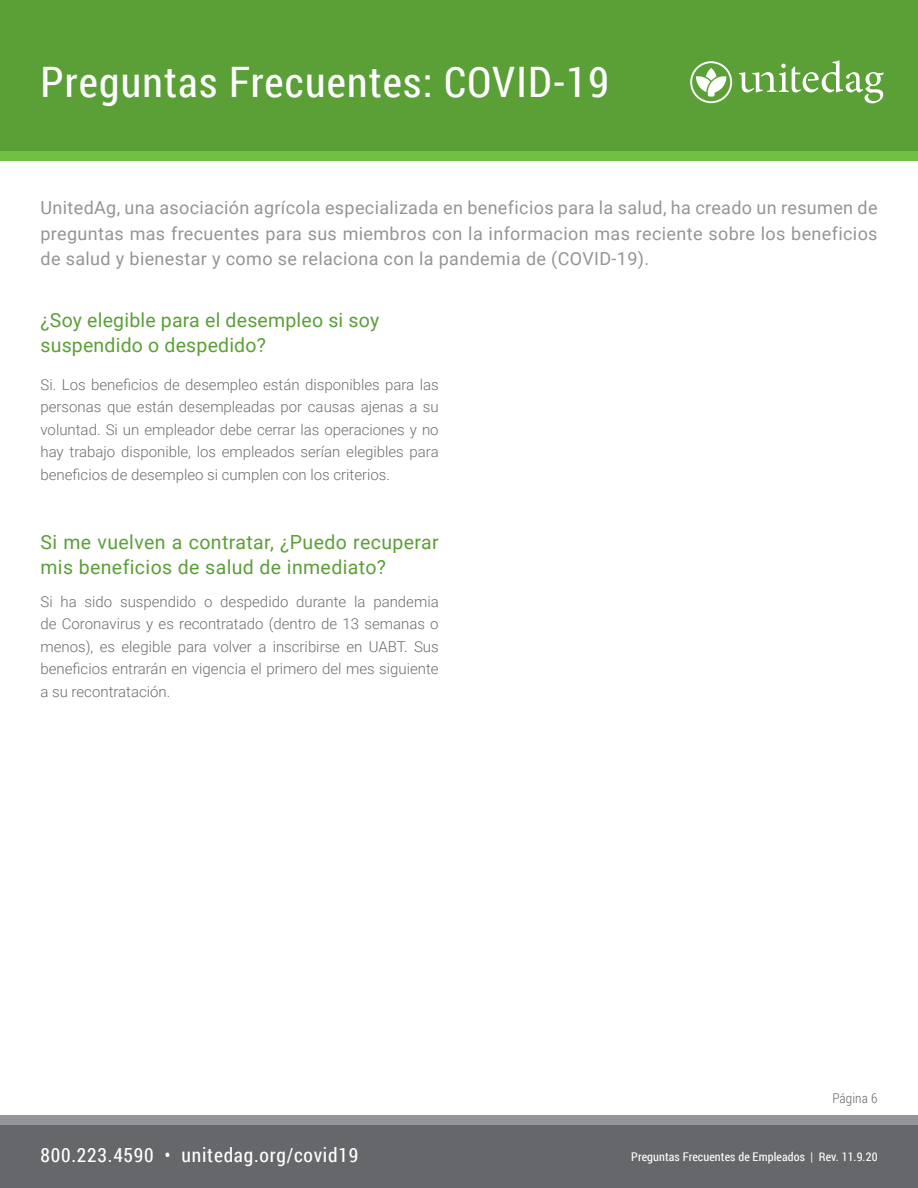
<style>
.page{position:relative;width:918px;height:1188px;background:#fff}
.page>*{position:absolute;margin:0;border:0;box-sizing:border-box;transform-origin:0 0}
.t1{font:42px "Roboto Condensed";letter-spacing:.03em;color:#fff}
.t2{font:19.5px/25.5px "Roboto";letter-spacing:.02em;color:#5b9f37}
.t3{font:19.5px "Roboto Condensed";letter-spacing:.04em;color:#fff}
.t4{font:18px/25.5px "Roboto";letter-spacing:.02em;color:#939598;text-align:justify}
.t5{font:300 15px/22.5px "Roboto";color:#6c6d70;text-align:justify}
.t6{font:300 13.5px "Roboto Condensed";letter-spacing:.01em;color:#6c6d70}
.t7{font:12px "Roboto Condensed";letter-spacing:.01em;color:#fff}
</style>
<div class="page">
<div style="left:0;top:0;width:918px;height:151px;background:#5b9f37"></div>
<div style="left:0;top:151px;width:918px;height:9px;background:#71bf44"></div>
<svg style="left:690px;top:61px;width:42px;height:42px"></svg>
<svg style="left:739px;top:60px;width:145px;height:43px"></svg>
<div style="left:0;top:1125px;width:918px;height:63px;background:#66676a"></div>
<div style="left:0;top:1116px;width:918px;height:9px;background:#939598"></div>
<p class="t1" style="left:40px;top:53px;width:570px">Preguntas Frecuentes: COVID-19</p>
<p class="t4" style="left:40px;top:194px;width:839px">UnitedAg, una asociación agrícola especializada en beneficios para la salud, ha creado un resumen de preguntas mas frecuentes para sus miembros con la informacion mas reciente sobre los beneficios de salud y bienestar y como se relaciona con la pandemia de (COVID-19).</p>
<p class="t2" style="left:40px;top:306px;width:340px">¿Soy elegible para el desempleo si soy suspendido o despedido?</p>
<p class="t5" style="left:40px;top:373px;width:400px">Si. Los beneficios de desempleo están disponibles para las personas que están desempleadas por causas ajenas a su voluntad. Si un empleador debe cerrar las operaciones y no hay trabajo disponible, los empleados serían elegibles para beneficios de desempleo si cumplen con los criterios.</p>
<p class="t2" style="left:40px;top:528px;width:400px">Si me vuelven a contratar, ¿Puedo recuperar mis beneficios de salud de inmediato?</p>
<p class="t5" style="left:40px;top:590px;width:400px">Si ha sido suspendido o despedido durante la pandemia de Coronavirus y es recontratado (dentro de 13 semanas o menos), es elegible para volver a inscribirse en UABT. Sus beneficios entrarán en vigencia el primero del mes siguiente a su recontratación.</p>
<p class="t6" style="left:832px;top:1089px;width:47px">Página 6</p>
<p class="t3" style="left:40px;top:1141px;width:319px">800.223.4590 • unitedag.org/covid19</p>
<p class="t7" style="left:631px;top:1149px;width:248px">Preguntas Frecuentes de Empleados | Rev. 11.9.20</p>
</div>
